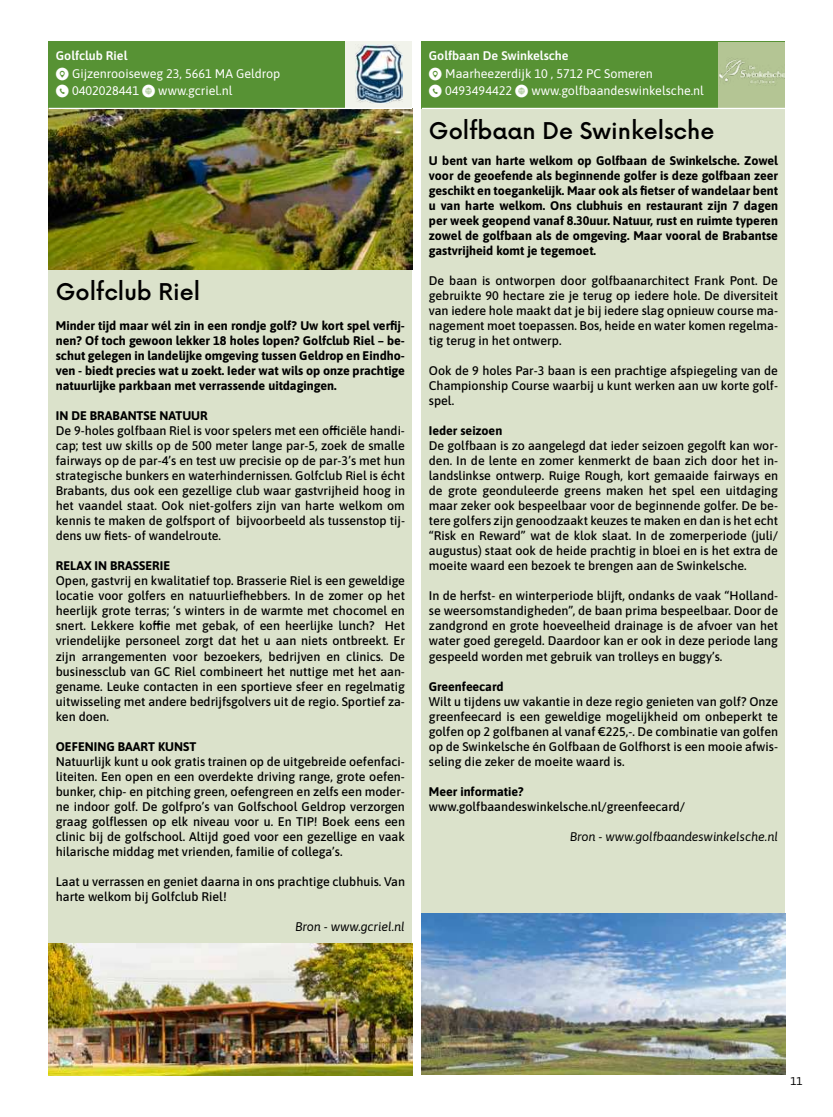
<style>
.page{position:relative;width:833px;height:1117px;background:#fff}
.page>*{position:absolute;margin:0;border:0;box-sizing:border-box;transform-origin:0 0}
.t1{font:500 28.12px "Now";color:#000}
.t2{font:12.5px/15px "Asap";color:#000}
.t3{font:12.5px/17.5px "Asap";color:#fff}
.t4{font:italic 12.5px "Asap";color:#000}
.t5{font:11.25px "Asap";color:#000}
.s1{font-family:"Social Media Circled"}
</style>
<div class="page">
<div style="left:49px;top:158px;width:363px;height:917px;background:#dbe2cb"></div>
<img style="left:49px;top:943px;width:363px;height:132px">
<div style="left:49px;top:42px;width:363px;height:32px;background:#579234"></div>
<div style="left:49px;top:59px;width:363px;height:32px;background:#579234"></div>
<div style="left:49px;top:77px;width:363px;height:32px;background:#579234"></div>
<img style="left:49px;top:109px;width:363px;height:160px">
<div style="left:345px;top:42px;width:67px;height:66px;background:#f1f3eb"></div>
<hr style="left:49px;top:108px;width:363px;height:1px;background:#fff">
<img style="left:355px;top:44px;width:47px;height:59px">
<div style="left:422px;top:42px;width:363px;height:1033px;background:#dbe2cb"></div>
<div style="left:422px;top:42px;width:363px;height:32px;background:#579234"></div>
<div style="left:422px;top:59px;width:363px;height:32px;background:#579234"></div>
<div style="left:422px;top:77px;width:363px;height:32px;background:#579234"></div>
<div style="left:718px;top:42px;width:67px;height:66px;background:#b4c594"></div>
<hr style="left:422px;top:108px;width:363px;height:1px;background:#fff">
<img style="left:422px;top:913px;width:363px;height:161px">
<img style="left:719px;top:58px;width:65px;height:26px">
<p class="t3" style="left:56px;top:48px;width:226px">Golfclub Riel<br><span class="s1">9</span> Gijzenrooiseweg 23, 5661 MA Geldrop <span class="s1">m</span> 0402028441 <span class="s1">K</span> www.gcriel.nl</p>
<h1 class="t1" style="left:56px;top:280px;width:146px">Golfclub Riel</h1>
<p class="t2" style="left:56px;top:317px;width:351px;text-align:justify">Minder tijd maar wél zin in een rondje golf? Uw kort spel ver昀椀j&shy;nen? Of toch gewoon lekker 18 holes lopen? Golfclub Riel – be&shy;schut gelegen in landelijke omgeving tussen Geldrop en Eindho&shy;ven - biedt precies wat u zoekt. Ieder wat wils op onze prachtige natuurlijke parkbaan met verrassende uitdagingen.</p>
<p class="t2" style="left:56px;top:409px;width:351px">IN DE BRABANTSE NATUUR<br>De 9-holes golfbaan Riel is voor spelers met een o昀케ciële handi&shy;cap; test uw skills op de 500 meter lange par-5, zoek de smalle fairways op de par-4’s en test uw precisie op de par-3’s met hun strategische bunkers en waterhindernissen. Golfclub Riel is écht Brabants, dus ook een gezellige club waar gastvrijheid hoog in het vaandel staat. Ook niet-golfers zijn van harte welkom om kennis te maken de golfsport of bijvoorbeeld als tussenstop tij&shy;dens uw 昀椀ets- of wandelroute.</p>
<p class="t2" style="left:56px;top:559px;width:351px">RELAX IN BRASSERIE<br>Open, gastvrij en kwalitatief top. Brasserie Riel is een geweldige locatie voor golfers en natuurliefhebbers. In de zomer op het heerlijk grote terras; ‘s winters in de warmte met chocomel en snert. Lekkere ko昀케e met gebak, of een heerlijke lunch? Het vriendelijke personeel zorgt dat het u aan niets ontbreekt. Er zijn arrangementen voor bezoekers, bedrijven en clinics. De businessclub van GC Riel combineert het nuttige met het aan&shy;gename. Leuke contacten in een sportieve sfeer en regelmatig uitwisseling met andere bedrijfsgolvers uit de regio. Sportief za&shy;ken doen.</p>
<p class="t2" style="left:56px;top:739px;width:351px">OEFENING BAART KUNST<br>Natuurlijk kunt u ook gratis trainen op de uitgebreide oefenfaci&shy;liteiten. Een open en een overdekte driving range, grote oefen&shy;bunker, chip- en pitching green, oefengreen en zelfs een moder&shy;ne indoor golf. De golfpro’s van Golfschool Geldrop verzorgen graag gol昀氀essen op elk niveau voor u. En TIP! Boek eens een clinic bij de golfschool. Altijd goed voor een gezellige en vaak hilarische middag met vrienden, familie of collega’s.</p>
<p class="t2" style="left:56px;top:874px;width:351px">Laat u verrassen en geniet daarna in ons prachtige clubhuis. Van harte welkom bij Golfclub Riel!</p>
<p class="t4" style="left:295px;top:921px;width:111px">Bron - www.gcriel.nl</p>
<p class="t3" style="left:429px;top:48px;width:276px">Golfbaan De Swinkelsche<br><span class="s1">9</span> Maarheezerdijk 10 , 5712 PC Someren<br><span class="s1">m</span> 0493494422 <span class="s1">K</span> www.golfbaandeswinkelsche.nl</p>
<h1 class="t1" style="left:429px;top:118px;width:287px">Golfbaan De Swinkelsche</h1>
<p class="t2" style="left:429px;top:154px;width:351px;text-align:justify">U bent van harte welkom op Golfbaan de Swinkelsche. Zowel voor de geoefende als beginnende golfer is deze golfbaan zeer geschikt en toegankelijk. Maar ook als 昀椀etser of wandelaar bent u van harte welkom. Ons clubhuis en restaurant zijn 7 dagen per week geopend vanaf 8.30uur. Natuur, rust en ruimte typeren zowel de golfbaan als de omgeving. Maar vooral de Brabantse gastvrijheid komt je tegemoet.</p>
<p class="t2" style="left:429px;top:274px;width:351px;text-align:justify">De baan is ontworpen door golfbaanarchitect Frank Pont. De gebruikte 90 hectare zie je terug op iedere hole. De diversiteit van iedere hole maakt dat je bij iedere slag opnieuw course ma&shy;nagement moet toepassen. Bos, heide en water komen regelma&shy;tig terug in het ontwerp.</p>
<p class="t2" style="left:429px;top:364px;width:351px;text-align:justify">Ook de 9 holes Par-3 baan is een prachtige afspiegeling van de Championship Course waarbij u kunt werken aan uw korte golf&shy;spel.</p>
<p class="t2" style="left:429px;top:424px;width:351px">Ieder seizoen<br>De golfbaan is zo aangelegd dat ieder seizoen gegolft kan wor&shy;den. In de lente en zomer kenmerkt de baan zich door het in&shy;landslinkse ontwerp. Ruige Rough, kort gemaaide fairways en de grote geonduleerde greens maken het spel een uitdaging maar zeker ook bespeelbaar voor de beginnende golfer. De be&shy;tere golfers zijn genoodzaakt keuzes te maken en dan is het echt “Risk en Reward” wat de klok slaat. In de zomerperiode (juli/ augustus) staat ook de heide prachtig in bloei en is het extra de moeite waard een bezoek te brengen aan de Swinkelsche.</p>
<p class="t2" style="left:429px;top:589px;width:351px;text-align:justify">In de herfst- en winterperiode blijft, ondanks de vaak “Holland&shy;se weersomstandigheden”, de baan prima bespeelbaar. Door de zandgrond en grote hoeveelheid drainage is de afvoer van het water goed geregeld. Daardoor kan er ook in deze periode lang gespeeld worden met gebruik van trolleys en buggy’s.</p>
<p class="t2" style="left:429px;top:679px;width:351px">Greenfeecard<br>Wilt u tijdens uw vakantie in deze regio genieten van golf? Onze greenfeecard is een geweldige mogelijkheid om onbeperkt te golfen op 2 golfbanen al vanaf €225,-. De combinatie van golfen op de Swinkelsche én Golfbaan de Golfhorst is een mooie afwis&shy;seling die zeker de moeite waard is.</p>
<p class="t2" style="left:429px;top:784px;width:258px">Meer informatie? www.golfbaandeswinkelsche.nl/greenfeecard/</p>
<p class="t4" style="left:570px;top:831px;width:210px">Bron - www.golfbaandeswinkelsche.nl</p>
<p class="t5" style="left:790px;top:1076px;width:14px">11</p>
</div>
